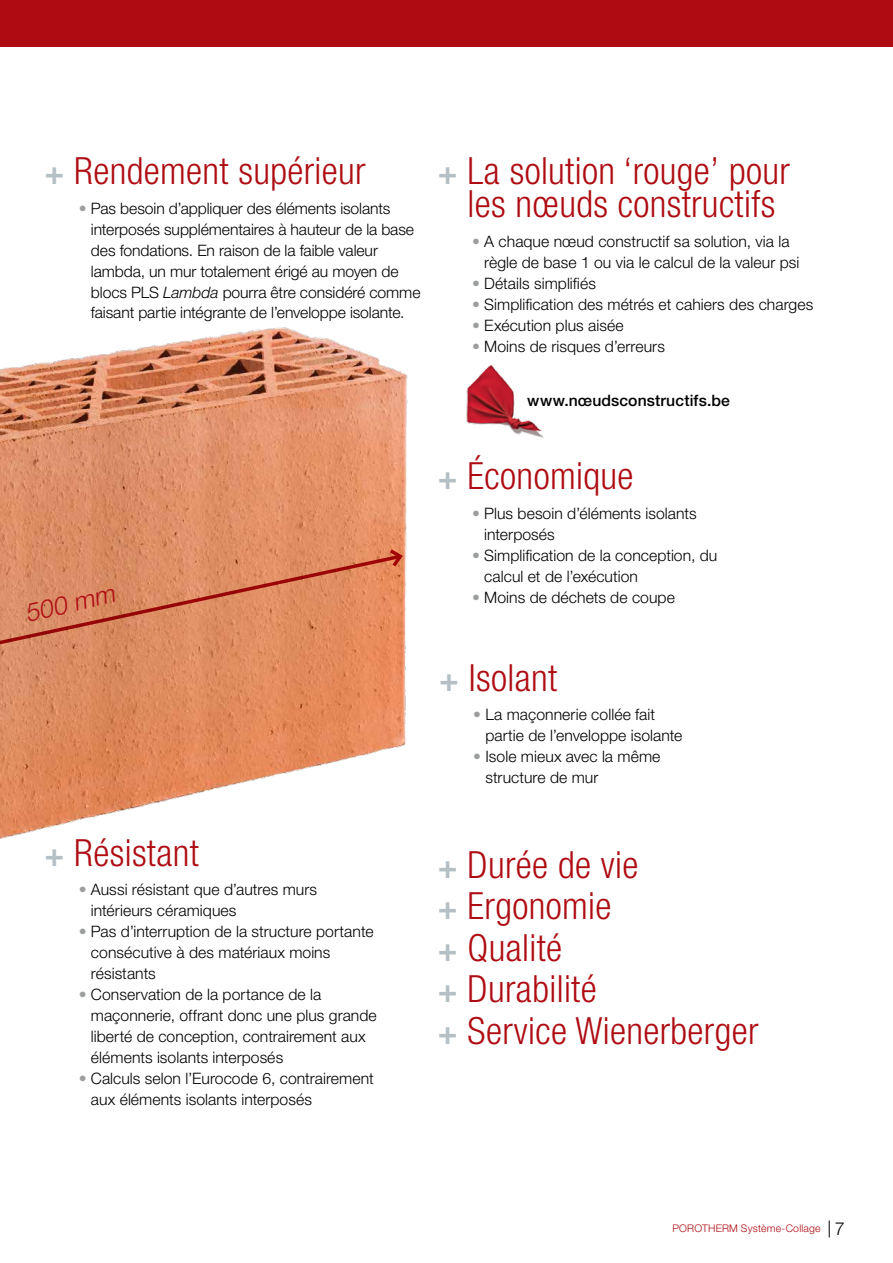
<style>
.page{position:relative;width:893px;height:1263px;background:#fff}
.page>*{position:absolute;margin:0;border:0;box-sizing:border-box;transform-origin:0 0}
.t1{font:300 condensed 37.5px/41.5px "Helvetica Neue LT Pro";letter-spacing:.01em;color:#ae0c12;text-align:center}
.t2{font:italic 300 25.05px "Helvetica Neue LT Pro";color:#ae0c12}
.t3{font:300 15.75px/21px "Helvetica Neue LT Pro";letter-spacing:.005em;color:#000}
.t4{font:500 15.75px "Helvetica Neue LT Pro";letter-spacing:.005em;color:#000}
.t5{font:300 10.5px "Helvetica Neue LT Pro";letter-spacing:.02em;color:#ae0c12}
.s1{font-weight:700;font-stretch:normal;font-size:33px;color:#b5c0c6}
.s2{color:#9b9d9f}
.s3{font-style:italic}
.s4{font-size:18px;color:#000}
</style>
<div class="page">
<img style="left:0;top:327px;width:408px;height:512px">
<svg style="left:0;top:552px;width:404px;height:164px;background:#dd895f"></svg>
<svg style="left:386px;top:546px;width:19px;height:24px"></svg>
<img style="left:466px;top:364px;width:78px;height:74px">
<svg style="left:829px;top:1220px;width:1px;height:17px"></svg>
<div style="left:0;top:0;width:893px;height:47px;background:#ae0c12"></div>
<h1 class="t1" style="left:45px;top:150px;width:323px"><span class="s1">+</span> Rendement supérieur</h1>
<p class="t3" style="left:91px;top:197px;width:331px;text-indent:-12px"><span class="s2">•</span> Pas besoin d’appliquer des éléments isolants interposés supplémentaires à hauteur de la base des fondations. En raison de la faible valeur lambda, un mur totalement érigé au moyen de blocs PLS <span class="s3">Lambda</span> pourra être considéré comme faisant partie intégrante de l’enveloppe isolante.</p>
<h1 class="t1" style="left:438px;top:154px;width:353px;line-height:33px"><span class="s1">+</span> La solution ‘rouge’ pour les nœuds constructifs</h1>
<p class="t3" style="left:484px;top:230px;width:317px;text-indent:-12px"><span class="s2">•</span> A chaque nœud constructif sa solution, via la règle de base 1 ou via le calcul de la valeur psi</p>
<p class="t3" style="left:472px;top:272px;width:125px"><span class="s2">•</span> Détails simplifiés</p>
<p class="t3" style="left:472px;top:293px;width:343px"><span class="s2">•</span> Simplification des métrés et cahiers des charges</p>
<p class="t3" style="left:472px;top:314px;width:153px"><span class="s2">•</span> Exécution plus aisée</p>
<p class="t3" style="left:472px;top:335px;width:194px"><span class="s2">•</span> Moins de risques d’erreurs</p>
<p class="t4" style="left:527px;top:391px;width:204px">www.nœudsconstructifs.be</p>
<h2 class="t2" style="left:22px;top:598px;width:92px;rotate:-13deg">500 mm</h2>
<h1 class="t1" style="left:438px;top:455px;width:197px"><span class="s1">+</span> Économique</h1>
<p class="t3" style="left:484px;top:502px;width:214px;text-indent:-12px"><span class="s2">•</span> Plus besoin d’éléments isolants interposés</p>
<p class="t3" style="left:484px;top:544px;width:235px;text-indent:-12px"><span class="s2">•</span> Simplification de la conception, du calcul et de l’exécution</p>
<p class="t3" style="left:472px;top:586px;width:204px"><span class="s2">•</span> Moins de déchets de coupe</p>
<h1 class="t1" style="left:439px;top:656px;width:119px"><span class="s1">+</span> Isolant</h1>
<p class="t3" style="left:485px;top:704px;width:198px;text-indent:-12px"><span class="s2">•</span> La maçonnerie collée fait partie de l’enveloppe isolante</p>
<p class="t3" style="left:485px;top:746px;width:176px;text-indent:-12px"><span class="s2">•</span> Isole mieux avec la même structure de mur</p>
<h1 class="t1" style="left:45px;top:831px;width:156px"><span class="s1">+</span> Résistant</h1>
<p class="t3" style="left:91px;top:878px;width:228px;text-indent:-12px"><span class="s2">•</span> Aussi résistant que d’autres murs intérieurs céramiques</p>
<p class="t3" style="left:91px;top:920px;width:284px;text-indent:-12px"><span class="s2">•</span> Pas d’interruption de la structure portante consécutive à des matériaux moins résistants</p>
<p class="t3" style="left:91px;top:983px;width:287px;text-indent:-12px"><span class="s2">•</span> Conservation de la portance de la maçonnerie, offrant donc une plus grande liberté de conception, contrairement aux éléments isolants interposés</p>
<p class="t3" style="left:91px;top:1067px;width:284px;text-indent:-12px"><span class="s2">•</span> Calculs selon l’Eurocode 6, contrairement aux éléments isolants interposés</p>
<h1 class="t1" style="left:438px;top:844px;width:322px;text-align:left"><span class="s1">+</span> Durée de vie<br><span class="s1">+</span> Ergonomie<br><span class="s1">+</span> Qualité<br><span class="s1">+</span> Durabilité<br><span class="s1">+</span> Service Wienerberger</h1>
<p class="t5" style="left:672px;top:1222px;width:174px">POROTHERM Système-Collage <span class="s4">7</span></p>
</div>
